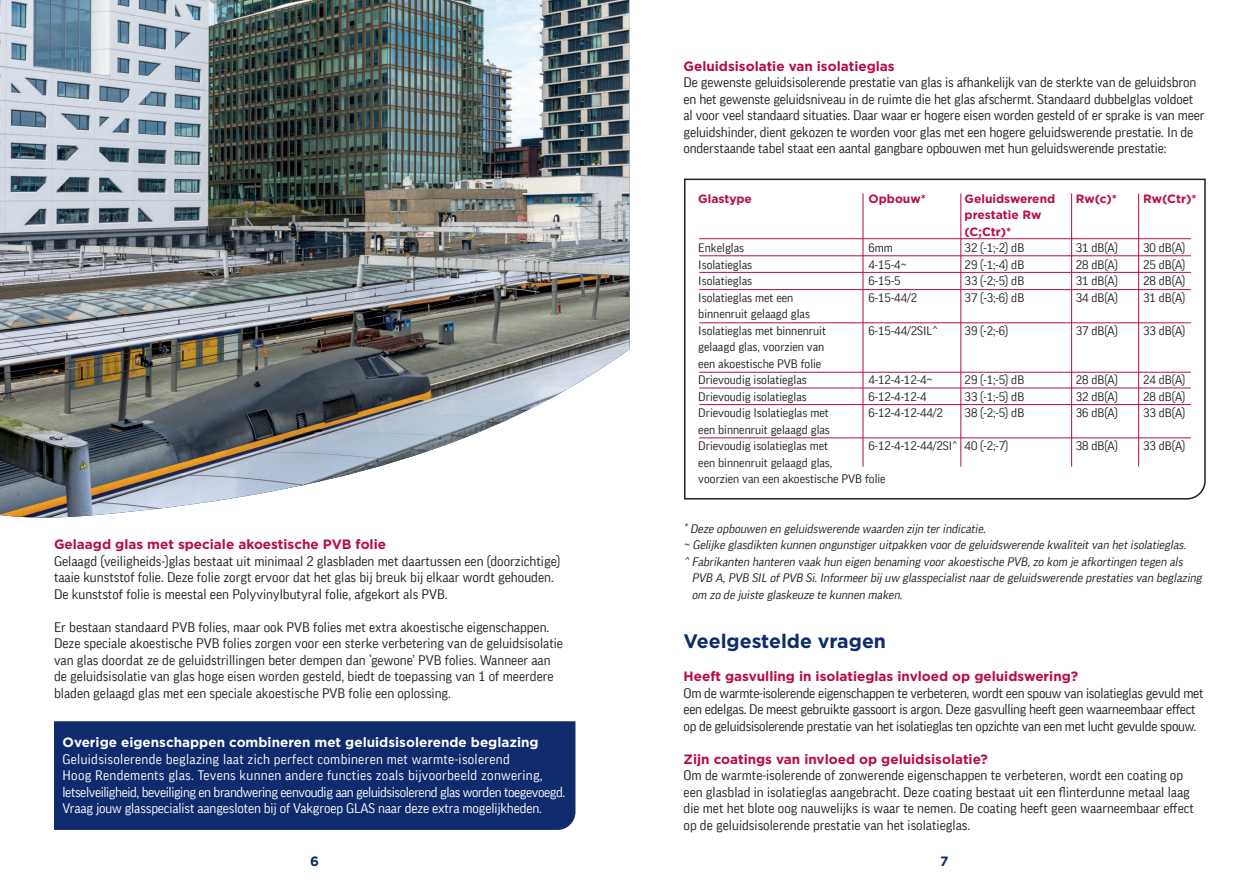
<style>
.page{position:relative;width:1259px;height:893px;background:#fff}
.page>*{position:absolute;margin:0;border:0;box-sizing:border-box;transform-origin:0 0}
.t1{font:700 19.5px "Gotham";color:#0d2b6d}
.t2{font:13.5px/16.5px "FF Good Pro";color:#231f20}
.t3{font:13.5px/16.5px "FF Good Pro";letter-spacing:-.01em;color:#fff}
.t4{font:13.5px/16.5px "FF Good Pro";letter-spacing:-.02em;color:#231f20}
.t5{font:700 13.5px "Gotham";color:#b80b4a}
.t6{font:700 13.5px "Gotham";color:#fff}
.t7{font:700 13.5px "Gotham";color:#0d2b6d}
.t8{font:12px/16.5px "FF Good Pro";color:#231f20}
.t9{font:italic 12px "FF Good Pro";color:#231f20}
.t10{font:700 12px/16.5px "Gotham";color:#b80b4a}
</style>
<div class="page">
<img style="left:0;top:0;width:629px;height:518px">
<div style="left:54px;top:721px;width:521px;height:109px;background:#0d2b6d"></div>
<svg style="left:684px;top:178px;width:522px;height:322px"></svg>
<hr style="left:699px;top:238px;width:492px;height:1px;background:#b80b4a">
<hr style="left:862px;top:193px;width:1px;height:274px;background:#b80b4a">
<hr style="left:960px;top:193px;width:1px;height:274px;background:#b80b4a">
<hr style="left:1071px;top:193px;width:1px;height:274px;background:#b80b4a">
<hr style="left:1138px;top:193px;width:1px;height:274px;background:#b80b4a">
<hr style="left:699px;top:256px;width:492px;height:1px;background:#b80b4a">
<hr style="left:699px;top:388px;width:492px;height:1px;background:#b80b4a">
<hr style="left:699px;top:438px;width:492px;height:1px;background:#b80b4a">
<hr style="left:699px;top:323px;width:492px;height:1px;background:#b80b4a">
<hr style="left:699px;top:272px;width:492px;height:1px;background:#b80b4a">
<hr style="left:699px;top:404px;width:492px;height:1px;background:#b80b4a">
<hr style="left:699px;top:289px;width:492px;height:1px;background:#b80b4a">
<hr style="left:699px;top:372px;width:492px;height:1px;background:#b80b4a">
<p class="t5" style="left:683px;top:60px;width:213px">Geluidsisolatie van isolatieglas</p>
<p class="t2" style="left:683px;top:74px;width:522px">De gewenste geluidsisolerende prestatie van glas is afhankelijk van de sterkte van de geluidsbron en het gewenste geluidsniveau in de ruimte die het glas afschermt. Standaard dubbelglas voldoet al voor veel standaard situaties. Daar waar er hogere eisen worden gesteld of er sprake is van meer geluidshinder, dient gekozen te worden voor glas met een hogere geluidswerende prestatie. In de onderstaande tabel staat een aantal gangbare opbouwen met hun geluidswerende prestatie:</p>
<p class="t10" style="left:698px;top:191px;width:55px">Glastype</p>
<p class="t10" style="left:868px;top:191px;width:59px">Opbouw*</p>
<p class="t10" style="left:964px;top:191px;width:92px">Geluidswerend</p>
<p class="t10" style="left:1075px;top:191px;width:43px">Rw(c)*</p>
<p class="t10" style="left:1143px;top:191px;width:55px">Rw(Ctr)*</p>
<p class="t10" style="left:964px;top:207px;width:78px">prestatie Rw (C;Ctr)*</p>
<p class="t8" style="left:698px;top:240px;width:47px">Enkelglas</p>
<p class="t8" style="left:868px;top:240px;width:26px">6mm</p>
<p class="t8" style="left:964px;top:240px;width:61px">32 (-1;-2) dB</p>
<p class="t8" style="left:1075px;top:240px;width:44px">31 dB(A)</p>
<p class="t8" style="left:1143px;top:240px;width:44px">30 dB(A)</p>
<p class="t8" style="left:698px;top:256px;width:55px">Isolatieglas</p>
<p class="t8" style="left:868px;top:256px;width:40px">4-15-4~</p>
<p class="t8" style="left:964px;top:256px;width:61px">29 (-1;-4) dB</p>
<p class="t8" style="left:1075px;top:256px;width:44px">28 dB(A)</p>
<p class="t8" style="left:1143px;top:256px;width:44px">25 dB(A)</p>
<p class="t8" style="left:698px;top:273px;width:55px">Isolatieglas</p>
<p class="t8" style="left:868px;top:273px;width:34px">6-15-5</p>
<p class="t8" style="left:964px;top:273px;width:61px">33 (-2;-5) dB</p>
<p class="t8" style="left:1075px;top:273px;width:44px">31 dB(A)</p>
<p class="t8" style="left:1143px;top:273px;width:44px">28 dB(A)</p>
<p class="t8" style="left:698px;top:289px;width:97px">Isolatieglas met een</p>
<p class="t8" style="left:868px;top:289px;width:50px">6-15-44/2</p>
<p class="t8" style="left:964px;top:289px;width:61px">37 (-3;-6) dB</p>
<p class="t8" style="left:1075px;top:289px;width:44px">34 dB(A)</p>
<p class="t8" style="left:1143px;top:289px;width:44px">31 dB(A)</p>
<p class="t8" style="left:698px;top:306px;width:129px">binnenruit gelaagd glas<br>Isolatieglas met binnenruit</p>
<p class="t8" style="left:868px;top:322px;width:71px">6-15-44/2SIL^</p>
<p class="t8" style="left:964px;top:322px;width:45px">39 (-2;-6)</p>
<p class="t8" style="left:1075px;top:322px;width:44px">37 dB(A)</p>
<p class="t8" style="left:1143px;top:322px;width:44px">33 dB(A)</p>
<p class="t8" style="left:698px;top:339px;width:128px">gelaagd glas, voorzien van een akoestische PVB folie<br>Drievoudig isolatieglas</p>
<p class="t8" style="left:868px;top:372px;width:65px">4-12-4-12-4~</p>
<p class="t8" style="left:964px;top:372px;width:61px">29 (-1;-5) dB</p>
<p class="t8" style="left:1075px;top:372px;width:44px">28 dB(A)</p>
<p class="t8" style="left:1143px;top:372px;width:44px">24 dB(A)</p>
<p class="t5" style="left:54px;top:538px;width:333px">Gelaagd glas met speciale akoestische PVB folie</p>
<p class="t2" style="left:54px;top:553px;width:508px">Gelaagd (veiligheids-)glas bestaat uit minimaal 2 glasbladen met daartussen een (doorzichtige) taaie kunststof folie. Deze folie zorgt ervoor dat het glas bij breuk bij elkaar wordt gehouden.<br>De kunststof folie is meestal een Polyvinylbutyral folie, afgekort als PVB.</p>
<p class="t2" style="left:54px;top:619px;width:510px">Er bestaan standaard PVB folies, maar ook PVB folies met extra akoestische eigenschappen.<br>Deze speciale akoestische PVB folies zorgen voor een sterke verbetering van de geluidsisolatie van glas doordat ze de geluidstrillingen beter dempen dan ‘gewone’ PVB folies. Wanneer aan de geluidsisolatie van glas hoge eisen worden gesteld, biedt de toepassing van 1 of meerdere bladen gelaagd glas met een speciale akoestische PVB folie een oplossing.</p>
<p class="t6" style="left:63px;top:736px;width:478px">Overige eigenschappen combineren met geluidsisolerende beglazing</p>
<p class="t3" style="left:63px;top:751px;width:504px">Geluidsisolerende beglazing laat zich perfect combineren met warmte-isolerend<br>Hoog Rendements glas. Tevens kunnen andere functies zoals bijvoorbeeld zonwering, letselveiligheid, beveiliging en brandwering eenvoudig aan geluidsisolerend glas worden toegevoegd.<br>Vraag jouw glasspecialist aangesloten bij of Vakgroep GLAS naar deze extra mogelijkheden.</p>
<p class="t8" style="left:698px;top:388px;width:110px">Drievoudig isolatieglas</p>
<p class="t8" style="left:868px;top:388px;width:59px">6-12-4-12-4</p>
<p class="t8" style="left:964px;top:388px;width:61px">33 (-1;-5) dB</p>
<p class="t8" style="left:1075px;top:388px;width:44px">32 dB(A)</p>
<p class="t8" style="left:1143px;top:388px;width:44px">28 dB(A)</p>
<p class="t8" style="left:698px;top:405px;width:132px">Drievoudig Isolatieglas met</p>
<p class="t8" style="left:868px;top:405px;width:76px">6-12-4-12-44/2</p>
<p class="t8" style="left:964px;top:405px;width:61px">38 (-2;-5) dB</p>
<p class="t8" style="left:1075px;top:405px;width:44px">36 dB(A)</p>
<p class="t8" style="left:1143px;top:405px;width:44px">33 dB(A)</p>
<p class="t8" style="left:698px;top:421px;width:133px">een binnenruit gelaagd glas<br>Drievoudig isolatieglas met</p>
<p class="t8" style="left:868px;top:438px;width:141px">6-12-4-12-44/2SI^ 40 (-2;-7)</p>
<p class="t8" style="left:1075px;top:438px;width:44px">38 dB(A)</p>
<p class="t8" style="left:1143px;top:438px;width:44px">33 dB(A)</p>
<p class="t8" style="left:698px;top:454px;width:189px">een binnenruit gelaagd glas,<br>voorzien van een akoestische PVB folie</p>
<p class="t9" style="left:683px;top:523px;width:306px">* Deze opbouwen en geluidswerende waarden zijn ter indicatie.</p>
<p class="t9" style="left:683px;top:539px;width:506px">~ Gelijke glasdikten kunnen ongunstiger uitpakken voor de geluidswerende kwaliteit van het isolatieglas.</p>
<p class="t9" style="left:683px;top:556px;width:503px">^ Fabrikanten hanteren vaak hun eigen benaming voor akoestische PVB, zo kom je afkortingen tegen als</p>
<p class="t9" style="left:692px;top:572px;width:513px">PVB A, PVB SIL of PVB Si. Informeer bij uw glasspecialist naar de geluidswerende prestaties van beglazing</p>
<p class="t9" style="left:692px;top:589px;width:214px">om zo de juiste glaskeuze te kunnen maken.</p>
<h1 class="t1" style="left:683px;top:632px;width:204px">Veelgestelde vragen</h1>
<p class="t5" style="left:683px;top:670px;width:396px">Heeft gasvulling in isolatieglas invloed op geluidswering?</p>
<p class="t4" style="left:683px;top:685px;width:521px">Om de warmte-isolerende eigenschappen te verbeteren, wordt een spouw van isolatieglas gevuld met een edelgas. De meest gebruikte gassoort is argon. Deze gasvulling heeft geen waarneembaar effect op de geluidsisolerende prestatie van het isolatieglas ten opzichte van een met lucht gevulde spouw.</p>
<p class="t5" style="left:683px;top:753px;width:306px">Zijn coatings van invloed op geluidsisolatie?</p>
<p class="t2" style="left:683px;top:767px;width:512px">Om de warmte-isolerende of zonwerende eigenschappen te verbeteren, wordt een coating op een glasblad in isolatieglas aangebracht. Deze coating bestaat uit een flinterdunne metaal laag die met het blote oog nauwelijks is waar te nemen. De coating heeft geen waarneembaar effect op de geluidsisolerende prestatie van het isolatieglas.</p>
<p class="t7" style="left:310px;top:855px;width:10px">6</p>
<p class="t7" style="left:940px;top:855px;width:10px">7</p>
</div>
